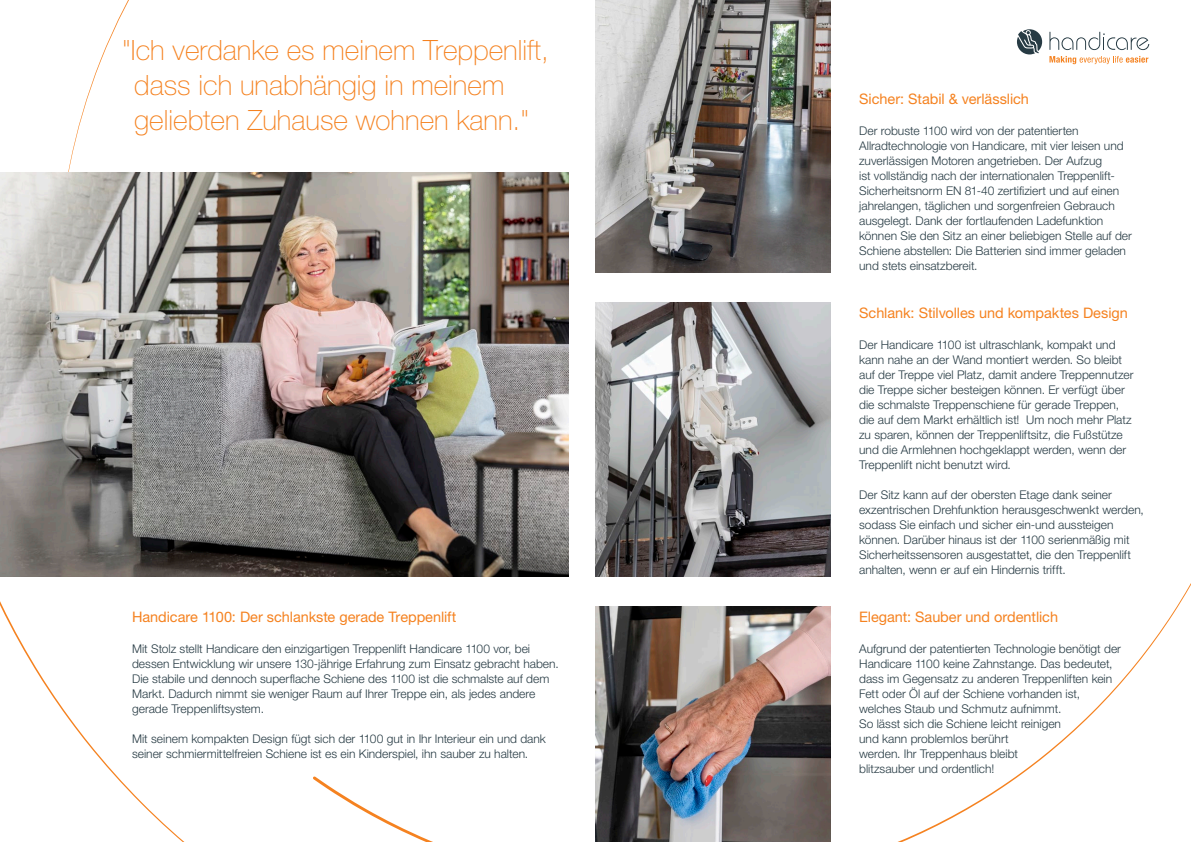
<style>
.page{position:relative;width:1191px;height:842px;background:#fff}
.page>*{position:absolute;margin:0;border:0;box-sizing:border-box;transform-origin:0 0}
.t1{font:100 28px/35px "Helvetica Neue";color:#f58220}
.t2{font:14.5px "Helvetica Neue";letter-spacing:-.005em;color:#f58220}
.t3{font:300 12px/15px "Helvetica Neue";color:#273b44}
</style>
<div class="page">
<svg style="left:540px;top:0;width:651px;height:711px"></svg>
<svg style="left:1017px;top:29px;width:25px;height:25px"></svg>
<svg style="left:1049px;top:32px;width:100px;height:18px"></svg>
<svg style="left:1049px;top:56px;width:99px;height:8px"></svg>
<img style="left:0;top:172px;width:568px;height:404px">
<img style="left:595px;top:0;width:235px;height:272px">
<img style="left:595px;top:303px;width:236px;height:273px">
<img style="left:595px;top:607px;width:236px;height:235px">
<p class="t1" style="left:134px;top:33px;width:416px;text-indent:-12px">"Ich verdanke es meinem Treppenlift, dass ich unabhängig in meinem geliebten Zuhause wohnen kann."</p>
<p class="t2" style="left:132px;top:608px;width:326px">Handicare 1100: Der schlankste gerade Treppenlift</p>
<p class="t3" style="left:132px;top:641px;width:428px">Mit Stolz stellt Handicare den einzigartigen Treppenlift Handicare 1100 vor, bei dessen Entwicklung wir unsere 130-jährige Erfahrung zum Einsatz gebracht haben.<br>Die stabile und dennoch superflache Schiene des 1100 ist die schmalste auf dem Markt. Dadurch nimmt sie weniger Raum auf Ihrer Treppe ein, als jedes andere gerade Treppenliftsystem.</p>
<p class="t3" style="left:132px;top:731px;width:415px">Mit seinem kompakten Design fügt sich der 1100 gut in Ihr Interieur ein und dank seiner schmiermittelfreien Schiene ist es ein Kinderspiel, ihn sauber zu halten.</p>
<p class="t2" style="left:859px;top:90px;width:171px">Sicher: Stabil &amp; verlässlich</p>
<p class="t3" style="left:859px;top:123px;width:266px">Der robuste 1100 wird von der patentierten Allradtechnologie von Handicare, mit vier leisen und zuverlässigen Motoren angetrieben. Der Aufzug<br>ist vollständig nach der internationalen Treppenlift-Sicherheitsnorm EN 81-40 zertifiziert und auf einen jahrelangen, täglichen und sorgenfreien Gebrauch ausgelegt. Dank der fortlaufenden Ladefunktion</p>
<p class="t3" style="left:859px;top:228px;width:274px">können Sie den Sitz an einer beliebigen Stelle auf der<br>Schiene abstellen: Die Batterien sind immer geladen und stets einsatzbereit.</p>
<p class="t2" style="left:859px;top:304px;width:270px">Schlank: Stilvolles und kompaktes Design</p>
<p class="t3" style="left:859px;top:337px;width:276px">Der Handicare 1100 ist ultraschlank, kompakt und kann nahe an der Wand montiert werden. So bleibt auf der Treppe viel Platz, damit andere Treppennutzer die Treppe sicher besteigen können. Er verfügt über die schmalste Treppenschiene für gerade Treppen, die auf dem Markt erhältlich ist! Um noch mehr Platz zu sparen, können der Treppenliftsitz, die Fußstütze und die Armlehnen hochgeklappt werden, wenn der Treppenlift nicht benutzt wird.</p>
<p class="t3" style="left:859px;top:487px;width:286px">Der Sitz kann auf der obersten Etage dank seiner exzentrischen Drehfunktion herausgeschwenkt werden, sodass Sie einfach und sicher ein-und aussteigen können. Darüber hinaus ist der 1100 serienmäßig mit Sicherheitssensoren ausgestattet, die den Treppenlift anhalten, wenn er auf ein Hindernis trifft.</p>
<p class="t2" style="left:859px;top:608px;width:200px">Elegant: Sauber und ordentlich</p>
<p class="t3" style="left:859px;top:641px;width:263px">Aufgrund der patentierten Technologie benötigt der<br>Handicare 1100 keine Zahnstange. Das bedeutet,</p>
<p class="t3" style="left:859px;top:671px;width:254px">dass im Gegensatz zu anderen Treppenliften kein</p>
<p class="t3" style="left:859px;top:686px;width:222px">Fett oder Öl auf der Schiene vorhanden ist,</p>
<p class="t3" style="left:859px;top:701px;width:204px">welches Staub und Schmutz aufnimmt.</p>
<p class="t3" style="left:859px;top:716px;width:203px">So lässt sich die Schiene leicht reinigen</p>
<p class="t3" style="left:859px;top:731px;width:151px">und kann problemlos berührt</p>
<p class="t3" style="left:859px;top:746px;width:160px">werden. Ihr Treppenhaus bleibt</p>
<p class="t3" style="left:859px;top:761px;width:137px">blitzsauber und ordentlich!</p>
</div>
